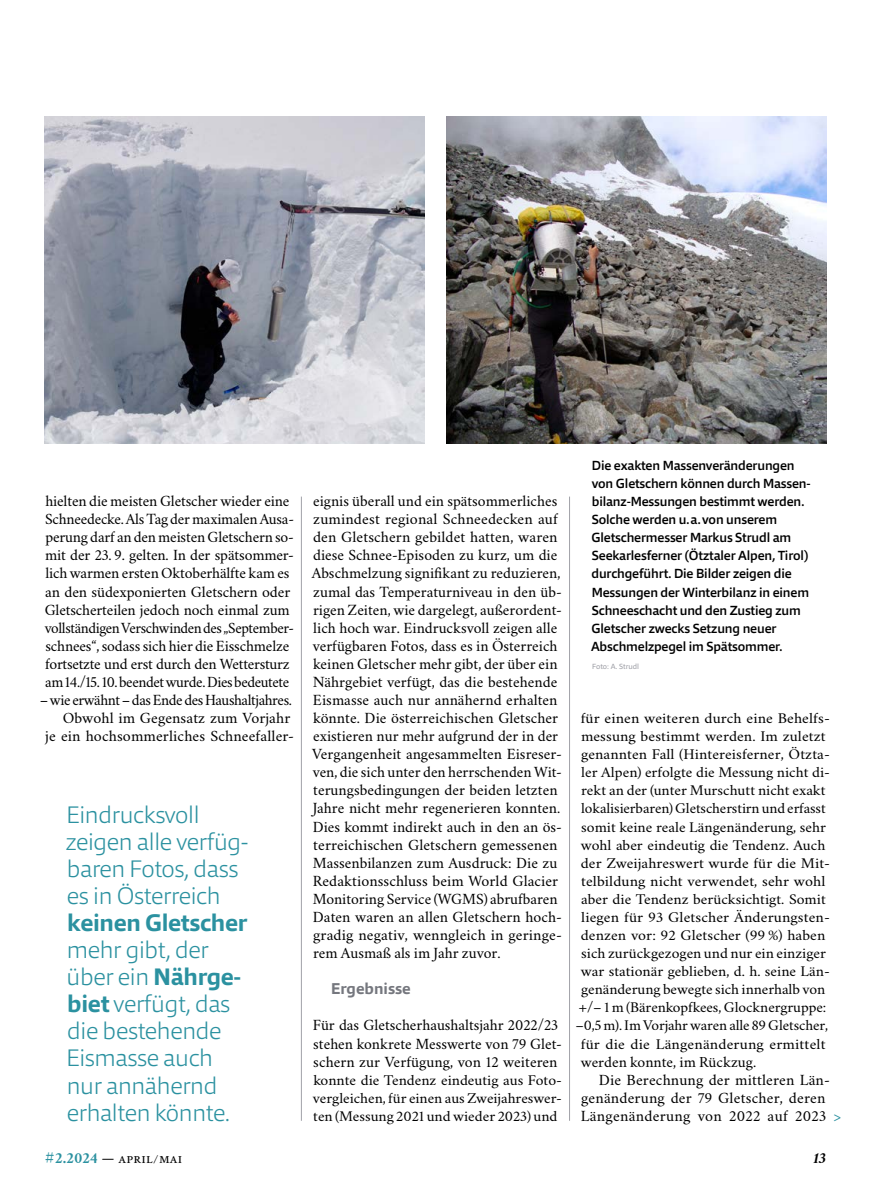
<style>
.page{position:relative;width:893px;height:1191px;background:#fff}
.page>*{position:absolute;margin:0;border:0;box-sizing:border-box;transform-origin:0 0}
.t1{font:200 24px/27.2px "Qubo";letter-spacing:-.01em;color:#2b91a0}
.t2{font:700 24px "Qubo";letter-spacing:-.01em;color:#2b91a0}
.t3{font:15.75px/18px "Crimson Tirol";color:#000}
.t4{font:700 15.75px "Qubo";color:#75777e}
.t5{font:italic 700 15.75px "Crimson Tirol";color:#000}
.t6{font:15.75px "Crimson Tirol";color:#2b91a0}
.t7{font:15.45px "Crimson Tirol";color:#000}
.t8{font:15px/18px "Crimson Tirol";color:#000;text-align:center;scale:1.07 1}
.t9{font:15px/18px "Crimson Tirol";color:#000;text-align:justify;scale:1.05 1}
.t10{font:500 13.35px/18px "Qubo";letter-spacing:-.01em;color:#000}
.t11{font:7.5px "Qubo";letter-spacing:.005em;color:#a0a1a8}
.s1{font-weight:700}
.s2{font-size:15px}
.s3{font-size:22.5px;color:#2b91a0}
.s4{font-weight:700;color:#2b91a0}
</style>
<div class="page">
<hr style="left:569px;top:496px;width:1px;height:624px;background:#a0a1a8">
<hr style="left:301px;top:496px;width:1px;height:624px;background:#a0a1a8">
<img style="left:45px;top:117px;width:379px;height:326px">
<img style="left:446px;top:117px;width:380px;height:326px">
<p class="t3" style="left:45px;top:491px;width:251px">hielten die meisten Gletscher wieder eine Schneedecke. Als Tag der maximalen Ausa&shy;perung darf an den meisten Gletschern so&shy;mit der 23. 9. gelten. In der spätsommer&shy;lich warmen ersten Oktoberhälfte kam es an den südexponierten Gletschern oder Gletscherteilen jedoch noch einmal zum vollständigen Verschwinden des „September&shy;schnees“, sodass sich hier die Eisschmelze fortsetzte und erst durch den Wettersturz am 14./15. 10. beendet wurde. Dies bedeutete</p>
<p class="t3" style="left:40px;top:690px;width:256px;text-align:right">– wie erwähnt – das Ende des Haushaltjahres.<br>Obwohl im Gegensatz zum Vorjahr<br>je ein hochsommerliches Schneefaller-</p>
<h1 class="t1" style="left:66px;top:800px;width:184px">Eindrucksvoll zeigen alle verfüg&shy;baren Fotos, dass es in Österreich</h1>
<h1 class="t2" style="left:67px;top:907px;width:182px">keinen Gletscher</h1>
<h1 class="t1" style="left:67px;top:935px;width:176px">mehr gibt, der über ein <span class="s1">Nährge&shy;biet</span> verfügt, das die bestehende<br>Eismasse auch nur annähernd erhalten könnte.</h1>
<p class="t3" style="left:312px;top:491px;width:252px">eignis überall und ein spätsommerliches zumindest regional Schneedecken auf den Gletschern gebildet hatten, waren diese Schnee-Episoden zu kurz, um die Abschmelzung signifikant zu reduzieren, zumal das Temperaturniveau in den üb&shy;rigen Zeiten, wie dargelegt, außerordent&shy;lich hoch war. Eindrucksvoll zeigen alle verfügbaren Fotos, dass es in Österreich keinen Gletscher mehr gibt, der über ein Nährgebiet verfügt, das die bestehende Eismasse auch nur annähernd erhalten könnte. Die österreichischen Gletscher existieren nur mehr aufgrund der in der Vergangenheit angesammelten Eisreser&shy;ven, die sich unter den herrschenden Wit&shy;terungsbedingungen der beiden letzten Jahre nicht mehr regenerieren konnten.<br>Dies kommt indirekt auch in den an ös&shy;terreichischen Gletschern gemessenen Massenbilanzen zum Ausdruck: Die zu Redaktionsschluss beim World Glacier Monitoring Service (WGMS) abrufbaren Daten waren an allen Gletschern hoch&shy;gradig negativ, wenngleich in geringe&shy;rem Ausmaß als im Jahr zuvor.</p>
<p class="t4" style="left:331px;top:978px;width:81px">Ergebnisse</p>
<p class="t3" style="left:313px;top:1015px;width:251px">Für das Gletscherhaushaltsjahr 2022/23 stehen konkrete Messwerte von 79 Glet&shy;schern zur Verfügung, von 12 weiteren</p>
<p class="t9" style="left:313px;top:1069px;width:239px">konnte die Tendenz eindeutig aus Foto&shy;vergleichen, für einen aus Zweijahreswer&shy;ten (Messung 2021 und wieder 2023) und</p>
<p class="t10" style="left:591px;top:456px;width:221px">Die exakten Massenveränderungen von Gletschern können durch Massen&shy;bilanz-Messungen bestimmt werden.<br>Solche werden u.a.von unserem Gletschermesser Markus Strudl am Seekarlesferner (Ötztaler Alpen, Tirol) durchgeführt. Die Bilder zeigen die Messungen der Winterbilanz in einem Schneeschacht und den Zustieg zum Gletscher zwecks Setzung neuer Abschmelzpegel im Spätsommer.</p>
<p class="t11" style="left:592px;top:661px;width:49px">Foto: A. Strudl</p>
<p class="t8" style="left:575px;top:708px;width:239px">für einen weiteren durch eine Behelfs&shy;messung bestimmt werden. Im zuletzt genannten Fall (Hintereisferner, Ötzta&shy;ler Alpen) erfolgte die Messung nicht di&shy;rekt an der (unter Murschutt nicht exakt lokalisierbaren) Gletscherstirn und erfasst somit keine reale Längenänderung, sehr wohl aber eindeutig die Tendenz. Auch der Zweijahreswert wurde für die Mit&shy;telbildung nicht verwendet, sehr wohl aber die Tendenz berücksichtigt. Somit liegen für 93 Gletscher Änderungsten&shy;denzen vor: 92 Gletscher (99 %) haben sich zurückgezogen und nur ein einziger war stationär geblieben, d. h. seine Län&shy;genänderung bewegte sich innerhalb von +/– 1 m (Bärenkopfkees, Glocknergruppe: –0,5 m). Im Vorjahr waren alle 89 Gletscher, für die die Längenänderung ermittelt</p>
<p class="t7" style="left:581px;top:1051px;width:177px"><span class="s2">wer</span>den konnte, im Rückzug.</p>
<p class="t3" style="left:581px;top:1069px;width:251px;text-indent:18px">Die Berechnung der mittleren Län&shy;genänderung der 79 Gletscher, deren<br>Längenänderung von 2022 auf 2023</p>
<p class="t6" style="left:834px;top:1105px;width:9px">&gt;</p>
<p class="t3" style="left:45px;top:1147px;width:139px"><span class="s3">#</span><span class="s4">2.2024</span> — april/mai</p>
<p class="t5" style="left:813px;top:1147px;width:14px">13</p>
</div>
